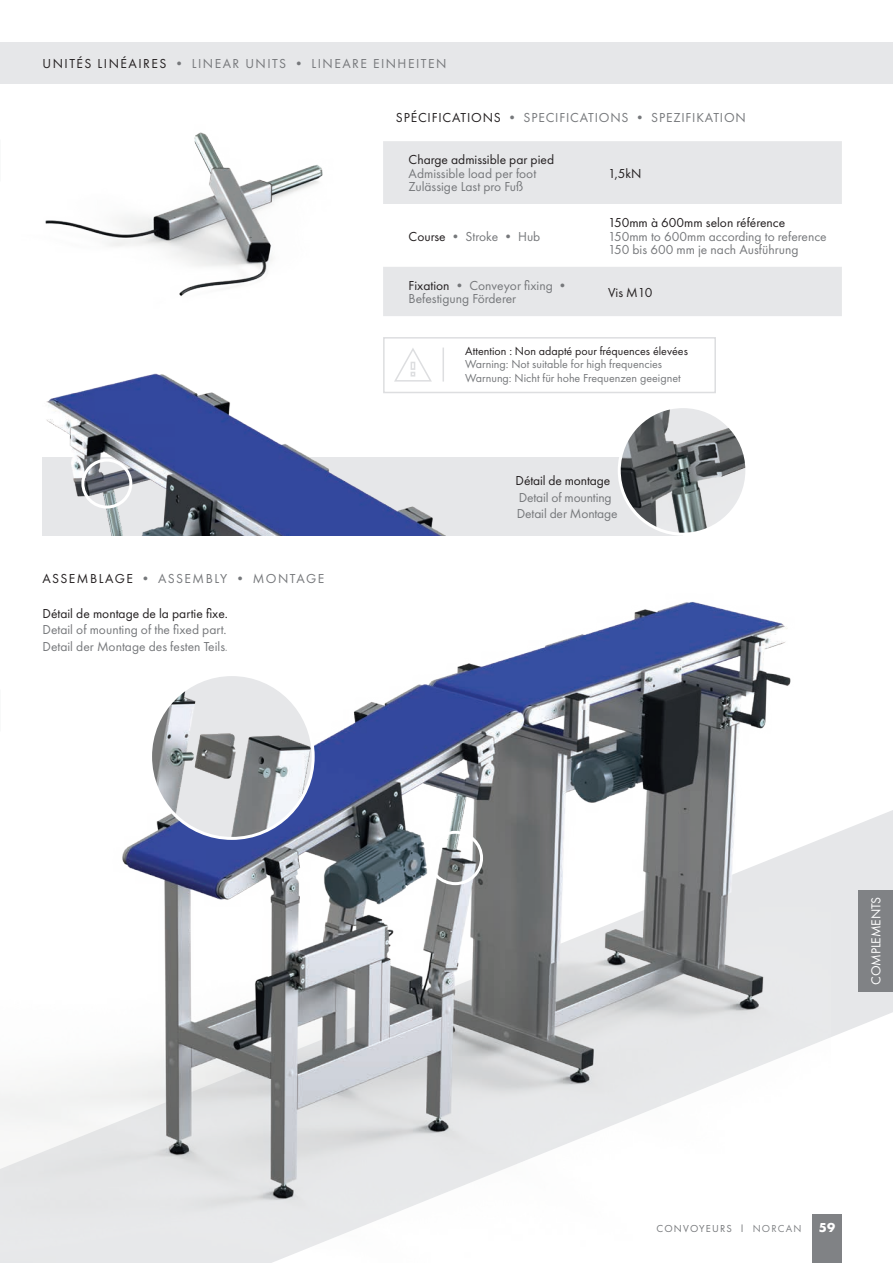
<style>
.page{position:relative;width:893px;height:1263px;background:#fff}
.page>*{position:absolute;margin:0;border:0;box-sizing:border-box;transform-origin:0 0}
.t1{font:13.5px/13.5px "Futura PT";color:#76787b}
.t2{font:13.5px "Futura PT";color:#231f20}
.t3{font:13.5px "Futura PT";letter-spacing:.11em;color:#76787b}
.t4{font:13.5px "Futura PT";letter-spacing:.06em;color:#76787b}
.t5{font:13.5px "Futura PT";letter-spacing:-.01em;color:#fff}
.t6{font:700 13.5px "Futura PT";color:#fff}
.t7{font:12px/13.5px "Futura PT";color:#76787b}
.t8{font:12px "Futura PT";color:#231f20}
.t9{font:10.5px "Futura PT";letter-spacing:.11em;color:#76787b}
.t10{font:10.5px "Futura PT";letter-spacing:.11em;color:#808285}
.s1{color:#231f20}
.s2{font-family:"Raleway";font-size:12px}
</style>
<div class="page">
<svg style="left:831px;top:810px;width:62px;height:227px;background:#e9eaec"></svg>
<img style="left:0;top:602px;width:831px;height:661px">
<img style="left:45px;top:132px;width:399px;height:237px">
<div style="left:0;top:43px;width:893px;height:41px;background:#e6e7e9"></div>
<svg style="left:383px;top:132px;width:61px;height:9px"></svg>
<svg style="left:383px;top:141px;width:459px;height:175px;fill:#e6e7e9"></svg>
<div style="left:42px;top:458px;width:641px;height:78px;background:#e6e7e9"></div>
<img style="left:42px;top:369px;width:477px;height:167px">
<img style="left:619px;top:407px;width:128px;height:127px;border-radius:64px">
<div style="left:618px;top:405px;width:130px;height:131px;border:3px solid #fff;border-radius:50%"></div>
<div style="left:81px;top:459px;width:51px;height:49px;border:3px solid #fff;border-radius:50%"></div>
<div style="left:428px;top:831px;width:55px;height:54px;border:3px solid #fff;border-radius:50%"></div>
<img style="left:151px;top:674px;width:162px;height:164px">
<div style="left:383px;top:337px;width:333px;height:56px;border:2px solid #dddee0"></div>
<hr style="left:443px;top:348px;width:1px;height:34px;background:#dddee0">
<svg style="left:393px;top:346px;width:40px;height:37px"></svg>
<div style="left:812px;top:1214px;width:30px;height:49px;background:#808285"></div>
<div style="left:858px;top:890px;width:35px;height:102px;background:#808285"></div>
<p class="t3" style="left:43px;top:56px;width:405px"><span class="s1">UNITÉS LINÉAIRES</span> • LINEAR UNITS • LINEARE EINHEITEN</p>
<p class="t4" style="left:396px;top:109px;width:352px"><span class="s1">SPÉCIFICATIONS</span> • SPECIFICATIONS • SPEZIFIKATION</p>
<p class="t2" style="left:409px;top:152px;width:147px">Charge admissible par pied</p>
<p class="t1" style="left:409px;top:166px;width:129px">Admissible load per foot<br>Zulässige Last pro Fuß</p>
<p class="t2" style="left:608px;top:165px;width:35px">1,5kN</p>
<p class="t1" style="left:409px;top:229px;width:133px"><span class="s1">Course</span> • Stroke • Hub</p>
<p class="t2" style="left:608px;top:215px;width:179px">150mm à 600mm selon référence</p>
<p class="t1" style="left:608px;top:229px;width:220px">150mm to 600mm according to reference<br>150 bis 600 mm je nach Ausführung</p>
<p class="t1" style="left:409px;top:279px;width:162px"><span class="s1">Fixation</span> • Conveyor fixing •<br>Befestigung Förderer</p>
<p class="t2" style="left:608px;top:284px;width:46px">Vis M10</p>
<p class="t8" style="left:465px;top:344px;width:224px">Attention : Non adapté pour fréquences élevées</p>
<p class="t7" style="left:465px;top:357px;width:217px">Warning: Not suitable for high frequencies<br>Warnung: Nicht für hohe Frequenzen geeignet</p>
<p class="t3" style="left:43px;top:571px;width:283px"><span class="s1">ASSEMBLAGE</span> • ASSEMBLY • MONTAGE</p>
<p class="t2" style="left:42px;top:605px;width:187px">Détail de montage de la partie fixe.</p>
<p class="t1" style="left:42px;top:621px;width:186px;line-height:16.5px">Detail of mounting of the fixed part.<br>Detail der Montage des festen Teils<span class="s2">.</span></p>
<p class="t2" style="left:516px;top:473px;width:96px">Détail de montage</p>
<p class="t1" style="left:517px;top:489px;width:102px;line-height:16.5px">Detail of mounting<br>Detail der Montage</p>
<p class="t5" style="left:868px;top:985px;width:90px;rotate:-90deg">COMPLEMENTS</p>
<p class="t9" style="left:656px;top:1222px;width:77px">CONVOYEURS</p>
<p class="t10" style="left:753px;top:1222px;width:50px">NORCAN</p>
<p class="t6" style="left:819px;top:1219px;width:18px">59</p>
</div>
